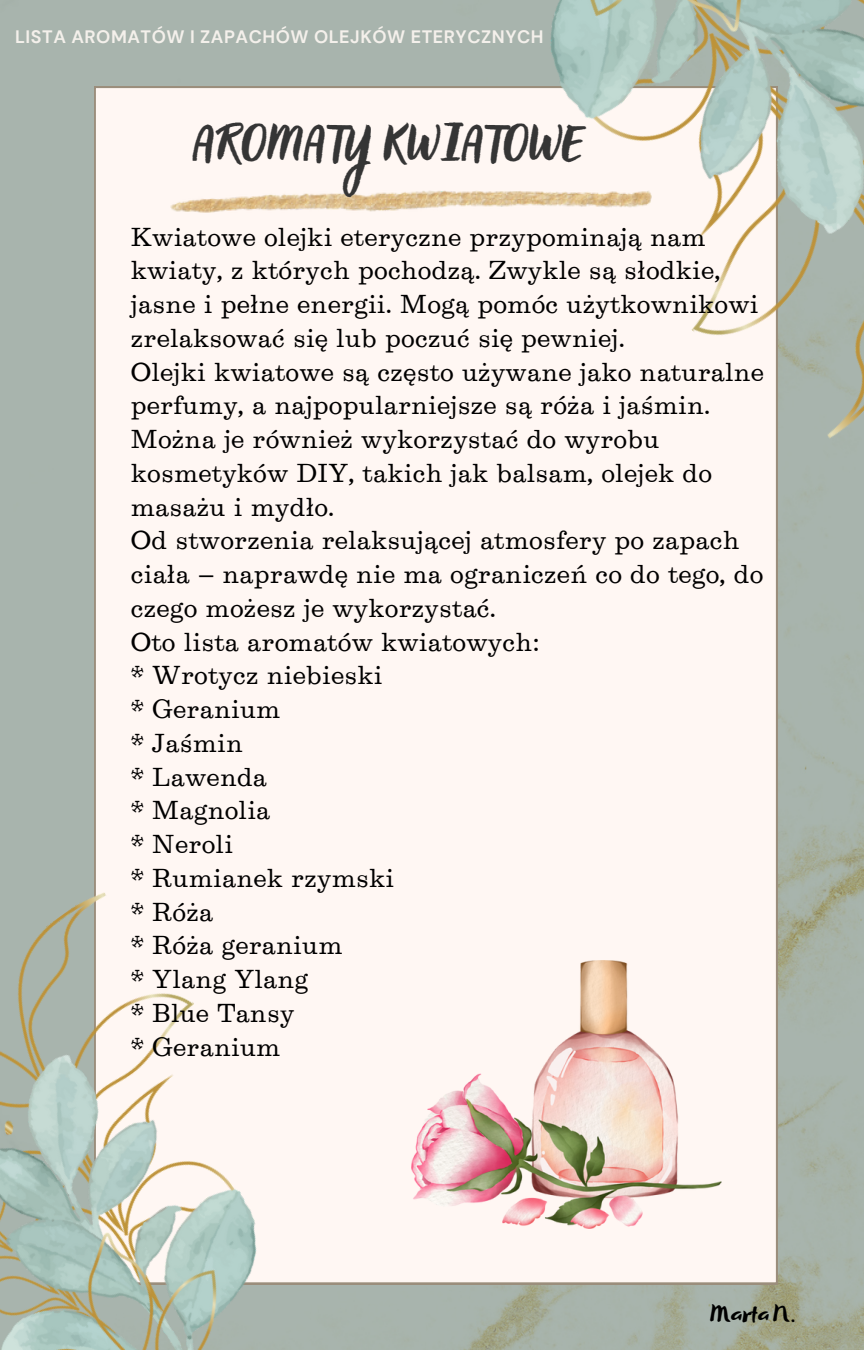
<style>
.page{position:relative;width:864px;height:1350px;background:#fff}
.page>*{position:absolute;margin:0;border:0;box-sizing:border-box;transform-origin:0 0}
.t1{font:40.95px "Holla";color:#353535}
.t2{font:27px/33.8px "Egizio URW";letter-spacing:.03em;color:#000}
.t3{font:27px "Beach Resort";color:#000}
.t4{font:700 18px "DM Sans";letter-spacing:.03em;color:#f4f0eb}
</style>
<div class="page">
<img style="left:0;top:0;width:864px;height:1350px">
<div style="left:94px;top:86px;width:684px;height:1198px;background:#fff7f3"></div>
<img style="left:0;top:883px;width:427px;height:467px">
<img style="left:323px;top:0;width:541px;height:451px">
<img style="left:170px;top:191px;width:481px;height:21px">
<img style="left:411px;top:961px;width:311px;height:268px">
<p class="t4" style="left:15px;top:25px;width:530px">LISTA AROMATÓW I ZAPACHÓW OLEJKÓW ETERYCZNYCH</p>
<p class="t1" style="left:192px;top:119px;width:394px">AROMATY KWIATOWE</p>
<p class="t2" style="left:131px;top:222px;width:629px">Kwiatowe olejki eteryczne przypominają nam kwiaty, z których pochodzą. Zwykle są słodkie, jasne i pełne energii. Mogą pomóc użytkownikowi zrelaksować się lub poczuć się pewniej.</p>
<p class="t2" style="left:131px;top:357px;width:634px">Olejki kwiatowe są często używane jako naturalne perfumy, a najpopularniejsze są róża i jaśmin.<br>Można je również wykorzystać do wyrobu kosmetyków DIY, takich jak balsam, olejek do masażu i mydło.</p>
<p class="t2" style="left:131px;top:526px;width:633px">Od stworzenia relaksującej atmosfery po zapach ciała – naprawdę nie ma ograniczeń co do tego, do czego możesz je wykorzystać.</p>
<p class="t2" style="left:131px;top:627px;width:410px">Oto lista aromatów kwiatowych:</p>
<p class="t2" style="left:131px;top:661px;width:253px">* Wrotycz niebieski</p>
<p class="t2" style="left:131px;top:694px;width:151px">* Geranium</p>
<p class="t2" style="left:131px;top:728px;width:113px">* Jaśmin</p>
<p class="t2" style="left:131px;top:762px;width:137px">* Lawenda</p>
<p class="t2" style="left:131px;top:796px;width:140px">* Magnolia</p>
<p class="t2" style="left:131px;top:829px;width:103px">* Neroli</p>
<p class="t2" style="left:131px;top:863px;width:264px">* Rumianek rzymski</p>
<p class="t2" style="left:131px;top:897px;width:83px">* Róża</p>
<p class="t2" style="left:131px;top:931px;width:213px">* Róża geranium</p>
<p class="t2" style="left:131px;top:964px;width:178px">* Ylang Ylang</p>
<p class="t2" style="left:131px;top:998px;width:165px">* Blue Tansy</p>
<p class="t2" style="left:131px;top:1032px;width:151px">* Geranium</p>
<p class="t3" style="left:711px;top:1299px;width:86px">Marta N.</p>
</div>
